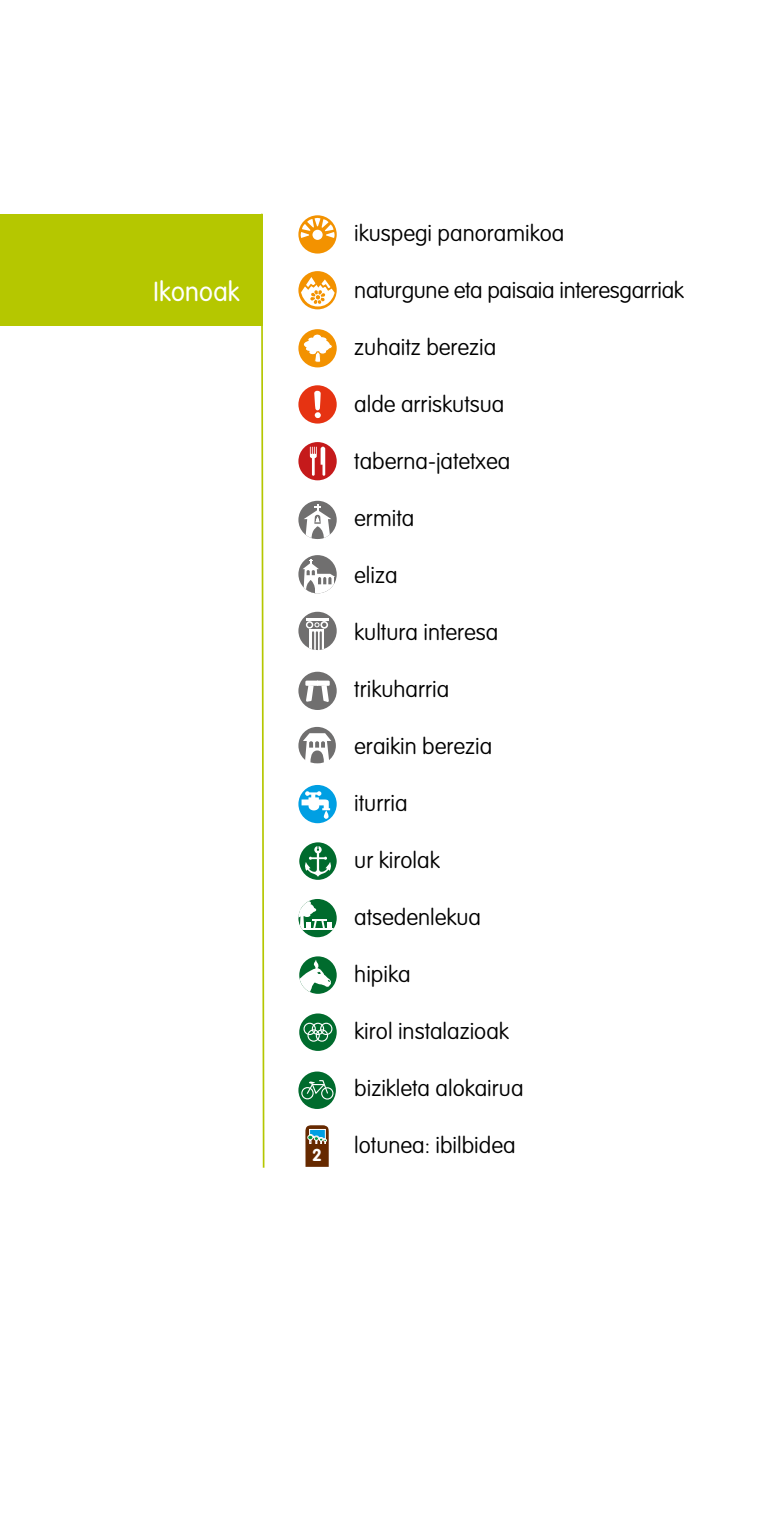
<style>
.page{position:relative;width:766px;height:1531px;background:#fff}
.page>*{position:absolute;margin:0;border:0;box-sizing:border-box;transform-origin:0 0}
.t1{font:300 27px "VAG Rounded";letter-spacing:.01em;color:#fff;scale:.95 1}
.t2{font:100 22.5px "VAG Rounded";color:#000}
.t3{font:700 16.88px "VAG Rounded";color:#fff}
</style>
<div class="page">
<div style="left:0;top:214px;width:262px;height:111px;background:#b5c700"></div>
<div style="left:298px;top:329px;width:38px;height:38px;background:#f39200;border-radius:50%"></div>
<svg style="left:302px;top:333px;width:31px;height:30px"></svg>
<svg style="left:298px;top:271px;width:38px;height:38px"></svg>
<svg style="left:300px;top:277px;width:35px;height:29px"></svg>
<div style="left:314px;top:294px;width:7px;height:7px;border:1px solid #fff;border-radius:2px"></div>
<div style="left:298px;top:215px;width:38px;height:39px;background:#f39200;border-radius:50%"></div>
<svg style="left:300px;top:218px;width:34px;height:20px"></svg>
<svg style="left:311px;top:228px;width:13px;height:14px"></svg>
<div style="left:309px;top:226px;width:17px;height:17px;border:3px solid #f39200;border-radius:50%"></div>
<div style="left:298px;top:442px;width:38px;height:38px;background:#c51a1b;border-radius:50%"></div>
<svg style="left:310px;top:447px;width:15px;height:29px"></svg>
<div style="left:298px;top:385px;width:38px;height:39px;background:#e63312;border-radius:50%"></div>
<svg style="left:314px;top:391px;width:7px;height:27px"></svg>
<svg style="left:260px;top:213px;width:5px;height:955px"></svg>
<div style="left:299px;top:956px;width:37px;height:38px;background:#006b2d;border-radius:50%"></div>
<svg style="left:299px;top:959px;width:32px;height:34px"></svg>
<svg style="left:299px;top:1013px;width:37px;height:38px"></svg>
<div style="left:303px;top:1023px;width:13px;height:12px;border:1px solid #fff;border-radius:50%"></div>
<div style="left:312px;top:1023px;width:12px;height:12px;border:1px solid #fff;border-radius:50%"></div>
<div style="left:307px;top:1029px;width:13px;height:13px;border:1px solid #fff;border-radius:50%"></div>
<div style="left:320px;top:1023px;width:12px;height:12px;border:1px solid #fff;border-radius:50%"></div>
<div style="left:315px;top:1029px;width:13px;height:13px;border:1px solid #fff;border-radius:50%"></div>
<div style="left:298px;top:727px;width:38px;height:37px;background:#706f6f;border-radius:50%"></div>
<svg style="left:303px;top:733px;width:28px;height:31px"></svg>
<div style="left:298px;top:501px;width:38px;height:38px;background:#706f6f;border-radius:50%"></div>
<svg style="left:303px;top:505px;width:28px;height:34px"></svg>
<div style="left:298px;top:555px;width:38px;height:38px;background:#706f6f;border-radius:50%"></div>
<svg style="left:302px;top:559px;width:33px;height:34px"></svg>
<div style="left:298px;top:785px;width:38px;height:38px;background:#009fe3;border-radius:50%"></div>
<svg style="left:301px;top:791px;width:29px;height:28px"></svg>
<div style="left:298px;top:612px;width:38px;height:38px;background:#706f6f;border-radius:50%"></div>
<hr style="left:306px;top:619px;width:22px;height:2px;background:#fff">
<svg style="left:320px;top:621px;width:8px;height:8px"></svg>
<svg style="left:307px;top:622px;width:19px;height:28px"></svg>
<div style="left:298px;top:672px;width:38px;height:38px;background:#706f6f;border-radius:50%"></div>
<svg style="left:305px;top:680px;width:24px;height:22px"></svg>
<svg style="left:299px;top:842px;width:37px;height:38px"></svg>
<div style="left:298px;top:899px;width:38px;height:38px;background:#006b2d;border-radius:50%"></div>
<hr style="left:299px;top:928px;width:36px;height:2px;background:#fff">
<svg style="left:298px;top:901px;width:34px;height:28px"></svg>
<svg style="left:298px;top:1071px;width:38px;height:38px"></svg>
<div style="left:301px;top:1087px;width:12px;height:12px;border:1px solid #fff;border-radius:50%"></div>
<div style="left:321px;top:1087px;width:12px;height:12px;border:1px solid #fff;border-radius:50%"></div>
<svg style="left:305px;top:1079px;width:24px;height:16px"></svg>
<svg style="left:305px;top:1125px;width:24px;height:42px"></svg>
<p class="t1" style="left:153px;top:276px;width:92px">Ikonoak</p>
<p class="t3" style="left:312px;top:1145px;width:11px">2</p>
<p class="t2" style="left:354px;top:220px;width:211px">ikuspegi panoramikoa</p>
<p class="t2" style="left:354px;top:277px;width:331px">naturgune eta paisaia interesgarriak</p>
<p class="t2" style="left:354px;top:334px;width:144px">zuhaitz berezia</p>
<p class="t2" style="left:354px;top:391px;width:151px">alde arriskutsua</p>
<p class="t2" style="left:354px;top:448px;width:157px">taberna-jatetxea</p>
<p class="t2" style="left:354px;top:505px;width:61px">ermita</p>
<p class="t2" style="left:354px;top:562px;width:45px">eliza</p>
<p class="t2" style="left:354px;top:619px;width:146px">kultura interesa</p>
<p class="t2" style="left:354px;top:676px;width:96px">trikuharria</p>
<p class="t2" style="left:354px;top:733px;width:139px">eraikin berezia</p>
<p class="t2" style="left:354px;top:790px;width:55px">iturria</p>
<p class="t2" style="left:354px;top:847px;width:87px">ur kirolak</p>
<p class="t2" style="left:354px;top:904px;width:128px">atsedenlekua</p>
<p class="t2" style="left:354px;top:961px;width:58px">hipika</p>
<p class="t2" style="left:354px;top:1018px;width:156px">kirol instalazioak</p>
<p class="t2" style="left:354px;top:1075px;width:171px">bizikleta alokairua</p>
<p class="t2" style="left:354px;top:1132px;width:163px">lotunea: ibilbidea</p>
</div>
